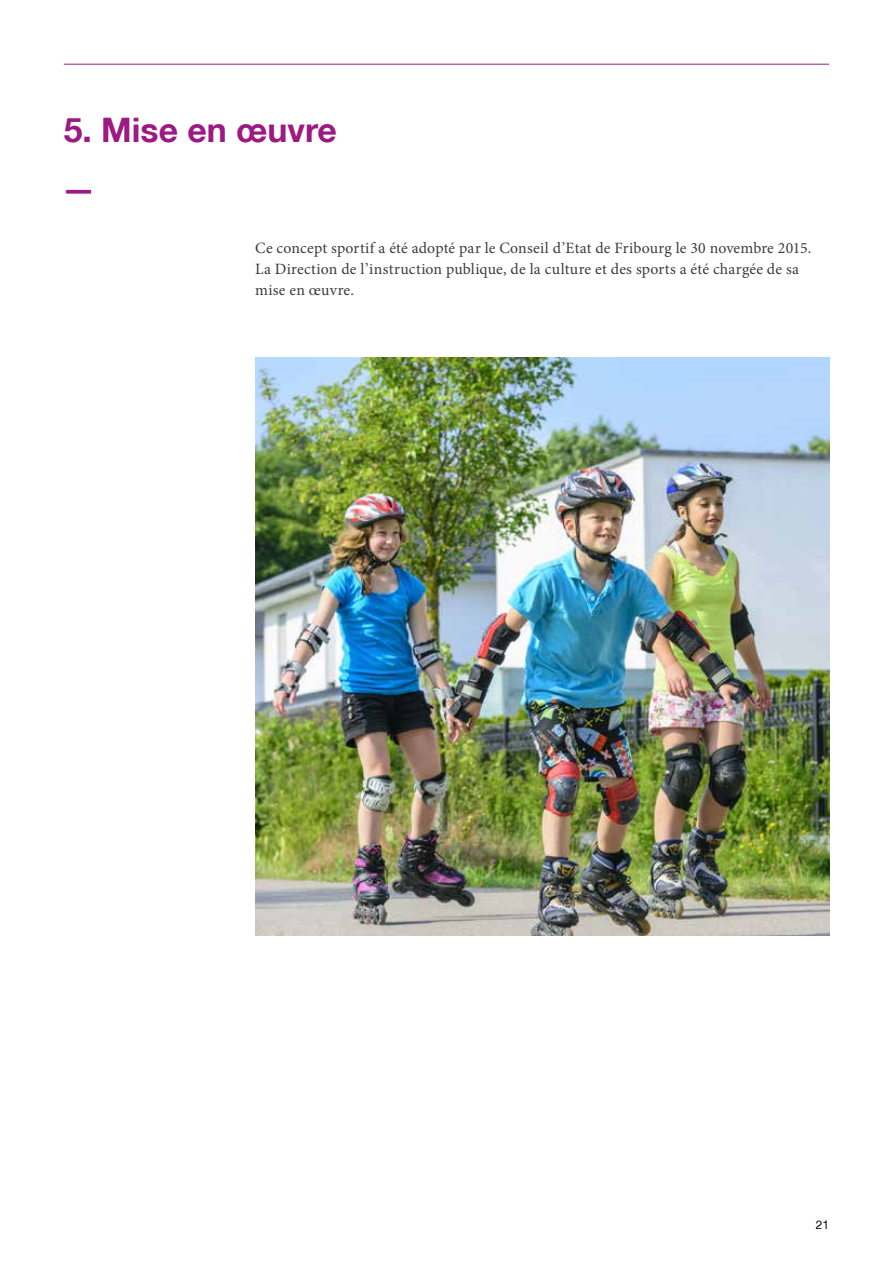
<style>
.page{position:relative;width:893px;height:1263px;background:#fff}
.page>*{position:absolute;margin:0;border:0;box-sizing:border-box;transform-origin:0 0}
.t1{font:700 33.75px/58.5px "Helvetica Neue LT";color:#9c1a81}
.t2{font:15.75px/21px "Minion Pro";letter-spacing:.01em;color:#3c3c3b}
.t3{font:12px "Helvetica Neue LT";color:#000}
</style>
<div class="page">
<hr style="left:64px;top:64px;width:765px;height:1px;background:#9c1a81">
<img style="left:255px;top:357px;width:574px;height:578px">
<h1 class="t1" style="left:62px;top:100px;width:277px">5. Mise en œuvre —</h1>
<p class="t2" style="left:255px;top:237px;width:558px">Ce concept sportif a été adopté par le Conseil d’Etat de Fribourg le 30 novembre 2015.<br>La Direction de l’instruction publique, de la culture et des sports a été chargée de sa mise en œuvre.</p>
<p class="t3" style="left:816px;top:1217px;width:15px">21</p>
</div>
